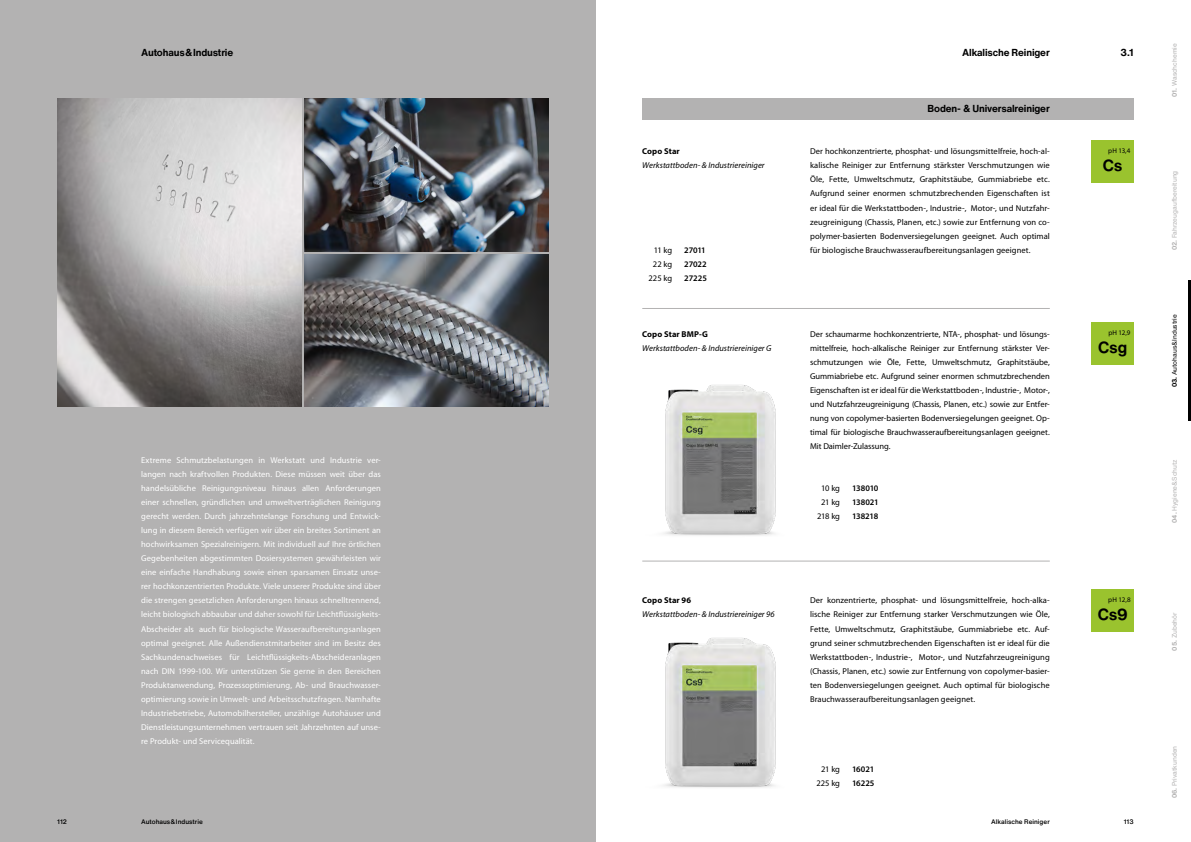
<style>
.page{position:relative;width:1191px;height:842px;background:#fff}
.page>*{position:absolute;margin:0;border:0;box-sizing:border-box;transform-origin:0 0}
.t1{font:700 16px "Helvetica Now Text";letter-spacing:-.005em;color:#000}
.t2{font:700 10px "Helvetica Now Text";letter-spacing:-.015em;color:#000}
.t3{font:8.5px/14px "Myriad Pro";letter-spacing:.005em;color:#000;text-align:justify}
.t4{font:8.5px/14px "Myriad Pro";letter-spacing:.005em;color:#fff;text-align:justify}
.t5{font:italic 8.5px "Myriad Pro";letter-spacing:.005em;color:#000}
.t6{font:600 8.5px "Myriad Pro";letter-spacing:-.015em;color:#000}
.t7{font:700 8.5px "Myriad Pro";letter-spacing:.01em;color:#000}
.t8{font:7px "Myriad Pro";color:#000}
.t9{font:6.5px "Helvetica Now Text";color:#b3b2b2}
.t10{font:500 6.5px "Helvetica Now Text";color:#000}
.t11{font:6.5px "Helvetica Now Text";color:#000}
.s1{font-weight:700}
</style>
<div class="page">
<div style="left:0;top:0;width:595px;height:842px;background:#b3b2b2"></div>
<div style="left:1091px;top:140px;width:42px;height:42px;background:#9ac32e"></div>
<div style="left:1091px;top:323px;width:42px;height:42px;background:#9ac32e"></div>
<div style="left:1091px;top:589px;width:42px;height:42px;background:#9ac32e"></div>
<img style="left:304px;top:98px;width:245px;height:153px">
<img style="left:304px;top:254px;width:245px;height:153px">
<img style="left:57px;top:98px;width:244px;height:309px">
<img style="left:663px;top:385px;width:113px;height:151px">
<img style="left:663px;top:638px;width:113px;height:150px">
<hr style="left:642px;top:308px;width:407px;height:1px;background:#b3b2b2">
<hr style="left:642px;top:561px;width:407px;height:1px;background:#b3b2b2">
<div style="left:642px;top:98px;width:491px;height:21px;background:#b3b2b2"></div>
<p class="t2" style="left:141px;top:45px;width:94px">Autohaus &amp; Industrie</p>
<p class="t2" style="left:962px;top:45px;width:89px">Alkalische Reiniger</p>
<p class="t2" style="left:1120px;top:45px;width:15px">3.1</p>
<p class="t4" style="left:141px;top:453px;width:241px">Extreme Schmutzbelastungen in Werkstatt und Industrie ver&shy;langen nach kraftvollen Produkten. Diese müssen weit über das handelsübliche Reinigungsniveau hinaus allen Anforderungen einer schnellen, gründlichen und umweltverträglichen Reinigung gerecht werden. Durch jahrzehntelange Forschung und Entwick&shy;lung in diesem Bereich verfügen wir über ein breites Sortiment an hochwirksamen Spezialreinigern. Mit individuell auf Ihre örtlichen Gegebenheiten abgestimmten Dosiersystemen gewährleisten wir eine einfache Handhabung sowie einen sparsamen Einsatz unse&shy;rer hochkonzentrierten Produkte. Viele unserer Produkte sind über die strengen gesetzlichen Anforderungen hinaus schnelltrennend, leicht biologisch abbaubar und daher sowohl für Leichtflüssigkeits-Abscheider als auch für biologische Wasseraufbereitungsanlagen optimal geeignet. Alle Außendienstmitarbeiter sind im Besitz des Sachkundenachweises für Leichtflüssigkeits-Abscheideranlagen nach DIN 1999-100. Wir unterstützen Sie gerne in den Bereichen Produktanwendung, Prozessoptimierung, Ab- und Brauchwasser&shy;optimierung sowie in Umwelt- und Arbeitsschutzfragen. Namhafte Industriebetriebe, Automobilhersteller, unzählige Autohäuser und Dienstleistungsunternehmen vertrauen seit Jahrzehnten auf unse&shy;re Produkt- und Servicequalität.</p>
<p class="t2" style="left:927px;top:101px;width:124px">Boden- &amp; Universalreiniger</p>
<p class="t7" style="left:642px;top:146px;width:39px">Copo Star</p>
<p class="t5" style="left:642px;top:161px;width:124px">Werkstattboden- &amp; Industriereiniger</p>
<p class="t3" style="left:654px;top:243px;width:20px">11 kg</p>
<p class="t6" style="left:684px;top:244px;width:23px">27011</p>
<p class="t3" style="left:653px;top:257px;width:21px">22 kg</p>
<p class="t6" style="left:684px;top:258px;width:24px">27022</p>
<p class="t3" style="left:648px;top:271px;width:25px">225 kg</p>
<p class="t6" style="left:684px;top:272px;width:24px">27225</p>
<p class="t3" style="left:810px;top:145px;width:241px">Der hochkonzentrierte, phosphat- und lösungsmittelfreie, hoch-al&shy;kalische Reiniger zur Entfernung stärkster Verschmutzungen wie Öle, Fette, Umweltschmutz, Graphitstäube, Gummiabriebe etc.<br>Aufgrund seiner enormen schmutzbrechenden Eigenschaften ist er ideal für die Werkstattboden-, Industrie-, Motor-, und Nutzfahr&shy;zeugreinigung (Chassis, Planen, etc.) sowie zur Entfernung von co&shy;polymer-basierten Bodenversiegelungen geeignet. Auch optimal für biologische Brauchwasseraufbereitungsanlagen geeignet.</p>
<p class="t8" style="left:1108px;top:147px;width:24px">pH 13,4</p>
<h1 class="t1" style="left:1102px;top:153px;width:21px">Cs</h1>
<p class="t7" style="left:642px;top:328px;width:67px">Copo Star BMP-G</p>
<p class="t5" style="left:642px;top:343px;width:131px">Werkstattboden- &amp; Industriereiniger G</p>
<p class="t3" style="left:810px;top:327px;width:241px">Der schaumarme hochkonzentrierte, NTA-, phosphat- und lösungs&shy;mittelfreie, hoch-alkalische Reiniger zur Entfernung stärkster Ver&shy;schmutzungen wie Öle, Fette, Umweltschmutz, Graphitstäube, Gummiabriebe etc. Aufgrund seiner enormen schmutzbrechenden Eigenschaften ist er ideal für die Werkstattboden-, Industrie-, Motor-, und Nutzfahrzeugreinigung (Chassis, Planen, etc.) sowie zur Entfer&shy;nung von copolymer-basierten Bodenversiegelungen geeignet. Op&shy;timal für biologische Brauchwasseraufbereitungsanlagen geeignet.<br>Mit Daimler-Zulassung.</p>
<p class="t8" style="left:1108px;top:329px;width:24px">pH 12,9</p>
<h1 class="t1" style="left:1098px;top:335px;width:31px">Csg</h1>
<p class="t3" style="left:821px;top:481px;width:20px">10 kg</p>
<p class="t6" style="left:852px;top:483px;width:28px">138010</p>
<p class="t3" style="left:821px;top:495px;width:20px">21 kg</p>
<p class="t6" style="left:852px;top:497px;width:28px">138021</p>
<p class="t3" style="left:817px;top:510px;width:24px">218 kg</p>
<p class="t6" style="left:852px;top:511px;width:28px">138218</p>
<p class="t7" style="left:642px;top:595px;width:50px">Copo Star 96</p>
<p class="t5" style="left:642px;top:610px;width:134px">Werkstattboden- &amp; Industriereiniger 96</p>
<p class="t3" style="left:810px;top:594px;width:241px">Der konzentrierte, phosphat- und lösungsmittelfreie, hoch-alka&shy;lische Reiniger zur Entfernung starker Verschmutzungen wie Öle, Fette, Umweltschmutz, Graphitstäube, Gummiabriebe etc. Auf&shy;grund seiner schmutzbrechenden Eigenschaften ist er ideal für die Werkstattboden-, Industrie-, Motor-, und Nutzfahrzeugreinigung (Chassis, Planen, etc.) sowie zur Entfernung von copolymer-basier&shy;ten Bodenversiegelungen geeignet. Auch optimal für biologische Brauchwasseraufbereitungsanlagen geeignet.</p>
<p class="t8" style="left:1108px;top:596px;width:24px">pH 12,8</p>
<h1 class="t1" style="left:1097px;top:602px;width:32px">Cs9</h1>
<p class="t3" style="left:821px;top:762px;width:20px">21 kg</p>
<p class="t6" style="left:852px;top:763px;width:24px">16021</p>
<p class="t3" style="left:816px;top:776px;width:25px">225 kg</p>
<p class="t6" style="left:852px;top:778px;width:24px">16225</p>
<p class="t10" style="left:141px;top:816px;width:63px">Autohaus &amp; Industrie</p>
<p class="t10" style="left:991px;top:816px;width:60px">Alkalische Reiniger</p>
<p class="t10" style="left:57px;top:816px;width:11px">112</p>
<p class="t10" style="left:1123px;top:816px;width:11px">113</p>
<p class="t9" style="left:1169px;top:97px;width:55px;rotate:-90deg"><span class="s1">01.</span> Waschchemie</p>
<p class="t9" style="left:1169px;top:250px;width:81px;rotate:-90deg"><span class="s1">02.</span> Fahrzeugaufbereitung</p>
<p class="t11" style="left:1169px;top:387px;width:75px;rotate:-90deg"><span class="s1">03.</span> Autohaus&amp;Industrie</p>
<p class="t9" style="left:1169px;top:523px;width:65px;rotate:-90deg"><span class="s1">04.</span> Hygiene&amp;Schutz</p>
<p class="t9" style="left:1169px;top:650px;width:40px;rotate:-90deg"><span class="s1">05.</span> Zubehör</p>
<p class="t9" style="left:1169px;top:798px;width:54px;rotate:-90deg"><span class="s1">06.</span> Privatkunden</p>
</div>
